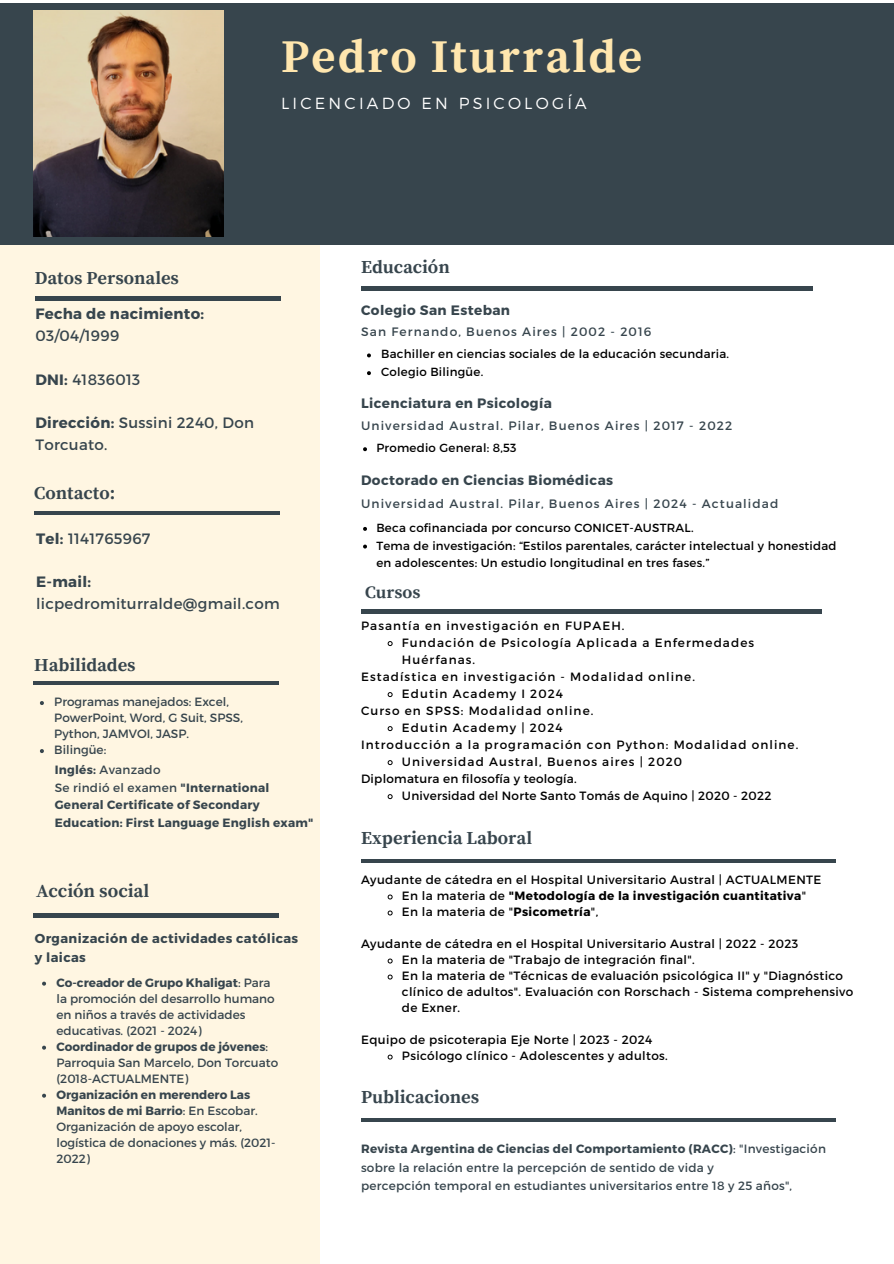
<style>
.page{position:relative;width:894px;height:1264px;background:#fff}
.page>*{position:absolute;margin:0;border:0;box-sizing:border-box;transform-origin:0 0}
.t1{font:700 46.65px "Source Serif Pro";letter-spacing:.04em;color:#ffe6ae}
.t2{font:700 18.6px "Source Serif Pro";color:#37454d}
.t3{font:700 18.3px "Source Serif Pro";color:#37454d}
.t4{font:700 17.4px "Source Serif Pro";color:#37454d}
.t5{font:300 16.05px "Montserrat";letter-spacing:.2em;color:#fff}
.t6{font:15px/21.9px "Montserrat";letter-spacing:.02em;color:#37454d}
.t7{font:700 15px/21.9px "Montserrat";letter-spacing:.02em;color:#37454d}
.t8{font:700 13.65px "Montserrat";letter-spacing:.03em;color:#37454d}
.t9{font:700 13.05px/18.5px "Montserrat";letter-spacing:.03em;color:#37454d}
.t10{font:12.15px "Montserrat";letter-spacing:.09em;color:#37454d}
.t11{font:12px/16px "Montserrat";letter-spacing:.03em;color:#000}
.t12{font:12px/16px "Montserrat";color:#37454d}
.t13{font:12px/17px "Montserrat";letter-spacing:.09em;color:#000}
.t14{font:12px/18px "Montserrat";letter-spacing:.02em;color:#37454d}
.t15{font:700 12px/17.4px "Montserrat";letter-spacing:.02em;color:#37454d}
.t16{font:700 12px "Montserrat";letter-spacing:.03em;color:#000}
.t17{font:11.85px/17.7px "Montserrat";letter-spacing:.02em;color:#000}
.s1{font-weight:400}
.s2{font-weight:700}
</style>
<div class="page">
<div style="left:0;top:220px;width:319px;height:1043px;background:#fff6e2"></div>
<div style="left:0;top:3px;width:893px;height:241px;background:#37454d"></div>
<hr style="left:35px;top:297px;width:245px;height:3px;background:#37454d">
<hr style="left:34px;top:511px;width:245px;height:4px;background:#37454d">
<svg style="left:42px;top:981px;width:4px;height:4px"></svg>
<svg style="left:42px;top:1045px;width:4px;height:4px"></svg>
<svg style="left:42px;top:1093px;width:4px;height:4px"></svg>
<hr style="left:34px;top:681px;width:245px;height:3px;background:#37454d">
<svg style="left:40px;top:701px;width:4px;height:4px"></svg>
<svg style="left:40px;top:749px;width:4px;height:4px"></svg>
<svg style="left:387px;top:894px;width:6px;height:6px"></svg>
<svg style="left:387px;top:910px;width:6px;height:6px"></svg>
<svg style="left:387px;top:958px;width:6px;height:6px"></svg>
<svg style="left:387px;top:974px;width:6px;height:6px"></svg>
<svg style="left:387px;top:1054px;width:6px;height:6px"></svg>
<hr style="left:361px;top:859px;width:473px;height:3px;background:#37454d">
<img style="left:34px;top:11px;width:189px;height:226px">
<hr style="left:361px;top:287px;width:451px;height:3px;background:#37454d">
<svg style="left:367px;top:353px;width:4px;height:4px"></svg>
<svg style="left:367px;top:371px;width:4px;height:4px"></svg>
<svg style="left:363px;top:447px;width:4px;height:4px"></svg>
<svg style="left:363px;top:527px;width:4px;height:4px"></svg>
<svg style="left:363px;top:544px;width:4px;height:4px"></svg>
<svg style="left:387px;top:641px;width:6px;height:5px"></svg>
<svg style="left:387px;top:692px;width:6px;height:6px"></svg>
<svg style="left:387px;top:726px;width:6px;height:6px"></svg>
<svg style="left:387px;top:760px;width:6px;height:6px"></svg>
<svg style="left:387px;top:794px;width:6px;height:6px"></svg>
<hr style="left:361px;top:610px;width:460px;height:3px;background:#37454d">
<hr style="left:34px;top:914px;width:245px;height:3px;background:#37454d">
<hr style="left:361px;top:1118px;width:473px;height:3px;background:#37454d">
<h5 class="t1" style="left:281px;top:29px;width:363px">Pedro Iturralde</h5>
<p class="t5" style="left:281px;top:93px;width:307px">LICENCIADO EN PSICOLOGÍA</p>
<p class="t3" style="left:35px;top:267px;width:146px">Datos Personales</p>
<p class="t7" style="left:35px;top:302px;width:170px">Fecha de nacimiento:<br><span class="s1">03/04/1999</span></p>
<p class="t6" style="left:35px;top:367px;width:106px"><span class="s2">DNI:</span> 41836013</p>
<p class="t6" style="left:35px;top:411px;width:220px"><span class="s2">Dirección:</span> Sussini 2240, Don<br>Torcuato.</p>
<p class="t3" style="left:361px;top:256px;width:90px">Educación</p>
<h5 class="t8" style="left:361px;top:301px;width:150px">Colegio San Esteban</h5>
<p class="t10" style="left:361px;top:324px;width:292px">San Fernando, Buenos Aires | 2002 - 2016</p>
<p class="t17" style="left:381px;top:345px;width:349px">Bachiller en ciencias sociales de la educación secundaria.</p>
<p class="t17" style="left:381px;top:362px;width:104px">Colegio Bilingüe.</p>
<h5 class="t8" style="left:361px;top:395px;width:192px">Licenciatura en Psicología</h5>
<p class="t10" style="left:361px;top:418px;width:372px">Universidad Austral. Pilar, Buenos Aires | 2017 - 2022</p>
<p class="t17" style="left:376px;top:438px;width:141px">Promedio General: 8,53</p>
<p class="t3" style="left:34px;top:482px;width:82px">Contacto:</p>
<h5 class="t6" style="left:36px;top:526px;width:116px"><span class="s2">Tel:</span> 1141765967</h5>
<p class="t6" style="left:36px;top:570px;width:245px"><span class="s2">E-mail: </span>licpedromiturralde@gmail.com</p>
<h4 class="t3" style="left:34px;top:654px;width:103px">Habilidades</h4>
<h2 class="t12" style="left:54px;top:693px;width:190px">Programas manejados: Excel,<br>PowerPoint, Word, G Suit, SPSS,<br>Python, JAMVOI, JASP.</h2>
<p class="t12" style="left:54px;top:741px;width:53px">Bilingüe:</p>
<p class="t14" style="left:55px;top:760px;width:107px"><span class="s2">Inglés:</span> Avanzado</p>
<h2 class="t15" style="left:55px;top:778px;width:260px"><span class="s1">Se rindió el examen</span> "International<br>General Certificate of Secondary<br>Education: First Language English exam"</h2>
<p class="t2" style="left:36px;top:879px;width:115px">Acción social</p>
<p class="t9" style="left:35px;top:928px;width:265px">Organización de actividades católicas y laicas</p>
<h1 class="t12" style="left:56px;top:973px;width:220px"><span class="s2">Co-creador de Grupo Khaligat</span>: Para la promoción del desarrollo humano en niños a través de actividades educativas. (2021 - 2024)</h1>
<h3 class="t12" style="left:56px;top:1037px;width:223px"><span class="s2">Coordinador de grupos de jóvenes</span>:<br>Parroquia San Marcelo, Don Torcuato (2018-ACTUALMENTE)</h3>
<p class="t12" style="left:56px;top:1085px;width:221px"><span class="s2">Organización en merendero Las<br>Manitos de mi Barrio</span>: En Escobar.<br>Organización de apoyo escolar, logística de donaciones y más. (2021-<br>2022)</p>
<p class="t8" style="left:361px;top:471px;width:253px">Doctorado en Ciencias Biomédicas</p>
<p class="t10" style="left:361px;top:495px;width:419px">Universidad Austral. Pilar, Buenos Aires | 2024 - Actualidad</p>
<h2 class="t17" style="left:376px;top:518px;width:318px">Beca cofinanciada por concurso CONICET-AUSTRAL.</h2>
<p class="t17" style="left:376px;top:536px;width:461px">Tema de investigación: “Estilos parentales, carácter intelectual y honestidad en adolescentes: Un estudio longitudinal en tres fases.”</p>
<p class="t4" style="left:365px;top:582px;width:57px">Cursos</p>
<p class="t13" style="left:361px;top:616px;width:265px">Pasantía en investigación en FUPAEH.</p>
<p class="t13" style="left:402px;top:633px;width:353px">Fundación de Psicología Aplicada a Enfermedades<br>Huérfanas.</p>
<p class="t13" style="left:361px;top:667px;width:335px">Estadística en investigación - Modalidad online.</p>
<p class="t13" style="left:402px;top:684px;width:163px">Edutin Academy I 2024</p>
<p class="t13" style="left:361px;top:701px;width:234px">Curso en SPSS: Modalidad online.</p>
<p class="t13" style="left:402px;top:718px;width:162px">Edutin Academy | 2024</p>
<p class="t13" style="left:361px;top:735px;width:438px">Introducción a la programación con Python: Modalidad online.</p>
<p class="t13" style="left:402px;top:752px;width:282px">Universidad Austral, Buenos aires | 2020</p>
<p class="t11" style="left:361px;top:769px;width:217px">Diplomatura en filosofía y teología.</p>
<h2 class="t11" style="left:402px;top:786px;width:371px">Universidad del Norte Santo Tomás de Aquino | 2020 - 2022</h2>
<p class="t3" style="left:361px;top:827px;width:172px">Experiencia Laboral</p>
<h3 class="t11" style="left:361px;top:871px;width:461px">Ayudante de cátedra en el Hospital Universitario Austral | ACTUALMENTE</h3>
<h4 class="t16" style="left:402px;top:887px;width:405px"><span class="s1">En la materia de</span> "Metodología de la investigación cuantitativa<span class="s1">"</span></h4>
<h2 class="t11" style="left:402px;top:903px;width:198px">En la materia de "<span class="s2">Psicometría</span>",</h2>
<p class="t11" style="left:361px;top:935px;width:438px">Ayudante de cátedra en el Hospital Universitario Austral | 2022 - 2023</p>
<h4 class="t11" style="left:402px;top:951px;width:294px">En la materia de "Trabajo de integración final".</h4>
<h4 class="t11" style="left:402px;top:967px;width:453px">En la materia de "Técnicas de evaluación psicológica II" y "Diagnóstico clínico de adultos". Evaluación con Rorschach - Sistema comprehensivo de Exner.</h4>
<h2 class="t11" style="left:361px;top:1031px;width:293px">Equipo de psicoterapia Eje Norte | 2023 - 2024</h2>
<p class="t11" style="left:402px;top:1047px;width:267px">Psicólogo clínico - Adolescentes y adultos.</p>
<p class="t3" style="left:361px;top:1086px;width:120px">Publicaciones</p>
<p class="t14" style="left:361px;top:1139px;width:466px"><span class="s2">Revista Argentina de Ciencias del Comportamiento (RACC)</span>: "Investigación sobre la relación entre la percepción de sentido de vida y</p>
<p class="t14" style="left:361px;top:1175px;width:432px">percepción temporal en estudiantes universitarios entre 18 y 25 años",</p>
</div>
